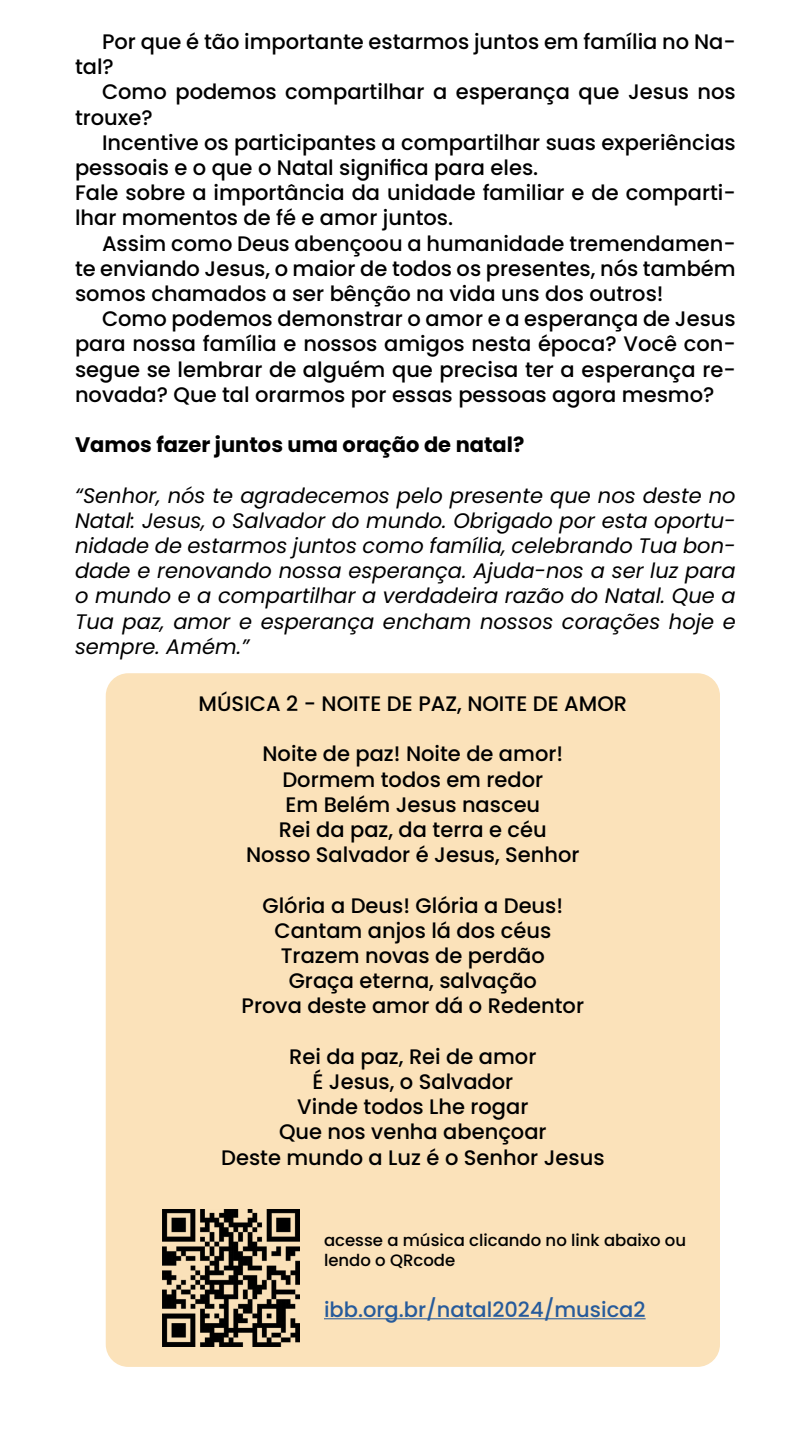
<style>
.page{position:relative;width:810px;height:1440px;background:#fff}
.page>*{position:absolute;margin:0;border:0;box-sizing:border-box;transform-origin:0 0}
.t1{font:500 21px/25.2px "Poppins";color:#000}
.t2{font:italic 21px/25.2px "Poppins";color:#000;text-align:justify}
.t3{font:700 21px "Poppins";color:#000}
.t4{font:500 21px "Poppins";color:#275b9b}
.t5{font:500 16.5px/19.8px "Poppins";color:#000}
</style>
<div class="page">
<div style="left:106px;top:673px;width:614px;height:694px;background:#fbe2ba;border-radius:22px"></div>
<img style="left:162px;top:1209px;width:137px;height:137px">
<hr style="left:324px;top:1318px;width:322px;height:1px;background:#275b9b">
<p class="t1" style="left:75px;top:29px;width:662px;text-indent:27px">Por que é tão importante estarmos juntos em família no Na&shy;tal?</p>
<p class="t1" style="left:75px;top:80px;width:662px;text-indent:27px">Como podemos compartilhar a esperança que Jesus nos trouxe?</p>
<p class="t1" style="left:75px;top:130px;width:662px;text-indent:27px">Incentive os participantes a compartilhar suas experiências pessoais e o que o Natal significa para eles.<br>Fale sobre a importância da unidade familiar e de comparti&shy;lhar momentos de fé e amor juntos.</p>
<p class="t1" style="left:75px;top:231px;width:662px;text-align:justify;text-indent:27px">Assim como Deus abençoou a humanidade tremendamen&shy;te enviando Jesus, o maior de todos os presentes, nós também somos chamados a ser bênção na vida uns dos outros!</p>
<p class="t1" style="left:75px;top:306px;width:662px;text-align:justify;text-indent:27px">Como podemos demonstrar o amor e a esperança de Jesus para nossa família e nossos amigos nesta época? Você con&shy;segue se lembrar de alguém que precisa ter a esperança re&shy;novada? Que tal orarmos por essas pessoas agora mesmo?</p>
<p class="t3" style="left:75px;top:433px;width:451px">Vamos fazer juntos uma oração de natal?</p>
<p class="t2" style="left:75px;top:483px;width:662px">“Senhor, nós te agradecemos pelo presente que nos deste no Natal: Jesus, o Salvador do mundo. Obrigado por esta oportu&shy;nidade de estarmos juntos como família, celebrando Tua bon&shy;dade e renovando nossa esperança. Ajuda-nos a ser luz para o mundo e a compartilhar a verdadeira razão do Natal. Que a Tua paz, amor e esperança encham nossos corações hoje e sempre. Amém.”</p>
<p class="t1" style="left:199px;top:691px;width:430px">MÚSICA 2 - NOITE DE PAZ, NOITE DE AMOR</p>
<p class="t1" style="left:246px;top:742px;width:335px;text-align:center">Noite de paz! Noite de amor!<br>Dormem todos em redor<br>Em Belém Jesus nasceu<br>Rei da paz, da terra e céu<br>Nosso Salvador é Jesus, Senhor</p>
<p class="t1" style="left:242px;top:893px;width:344px;text-align:center">Glória a Deus! Glória a Deus!<br>Cantam anjos lá dos céus<br>Trazem novas de perdão<br>Graça eterna, salvação<br>Prova deste amor dá o Redentor</p>
<p class="t1" style="left:221px;top:1044px;width:385px;text-align:center">Rei da paz, Rei de amor<br>É Jesus, o Salvador<br>Vinde todos Lhe rogar<br>Que nos venha abençoar<br>Deste mundo a Luz é o Senhor Jesus</p>
<p class="t5" style="left:324px;top:1231px;width:364px">acesse a música clicando no link abaixo ou lendo o QRcode</p>
<p class="t4" style="left:324px;top:1298px;width:323px">ibb.org.br/natal2024/musica2</p>
</div>
